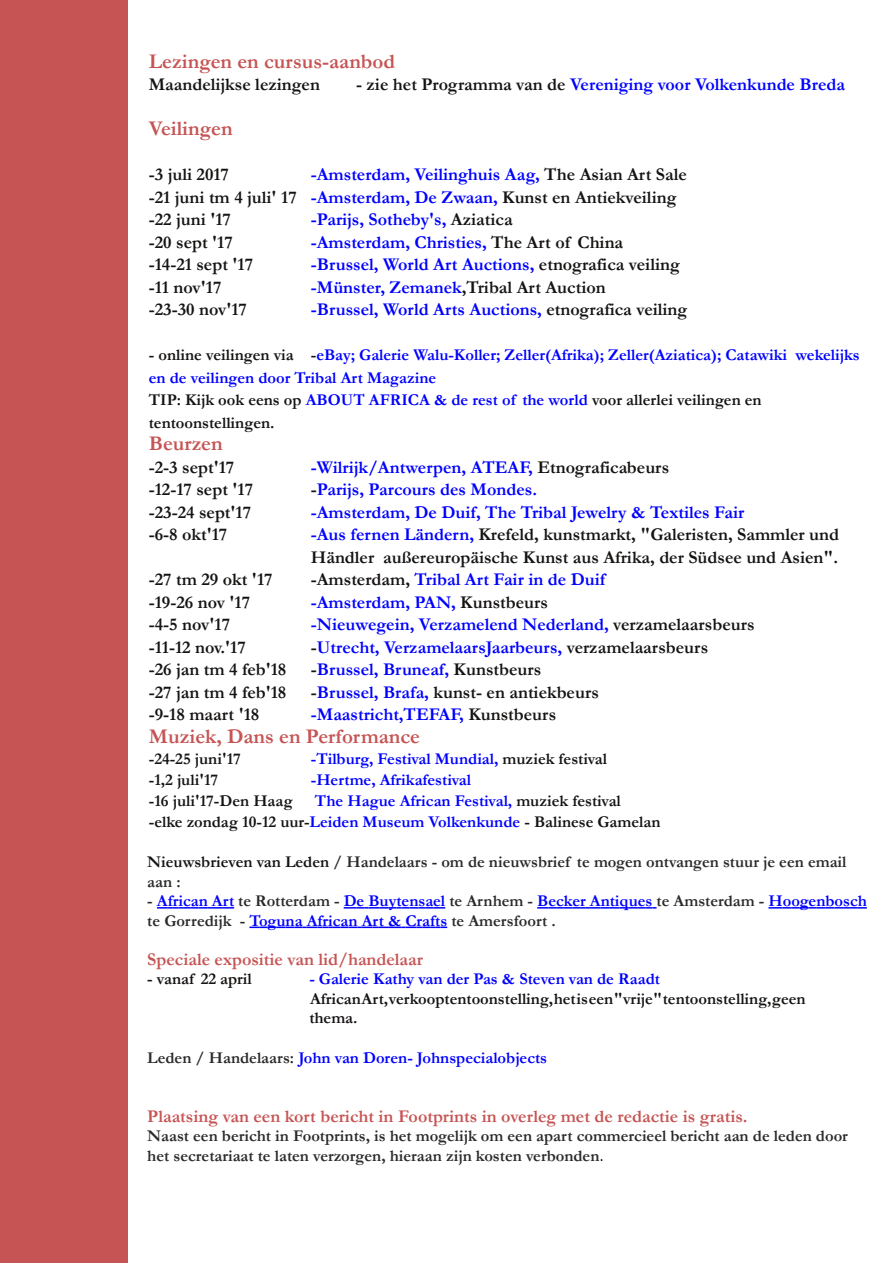
<style>
.page{position:relative;width:893px;height:1263px;background:#fff}
.page>*{position:absolute;margin:0;border:0;box-sizing:border-box;transform-origin:0 0}
.t1{font:700 21px "Garamond";color:#c65454}
.t2{font:700 18px "Garamond";color:#00f}
.t3{font:700 18px/22.5px "Garamond";color:#161413}
.t4{font:700 18px "Garamond";color:#c65454}
.t5{font:700 16.5px/22.5px "Garamond";color:#00f}
.t6{font:700 16.5px/21px "Garamond";color:#161413}
.t7{font:700 16.5px/19.5px "Garamond";color:#2a2a2a}
.s1{color:#161413}
.s2{color:#00f}
.s3{color:#2a2a2a}
</style>
<div class="page">
<div style="left:0;top:0;width:128px;height:1263px;background:#c65454"></div>
<svg style="left:157px;top:907px;width:77px;height:1px"></svg>
<svg style="left:344px;top:907px;width:101px;height:1px"></svg>
<svg style="left:537px;top:907px;width:120px;height:1px"></svg>
<svg style="left:768px;top:907px;width:99px;height:1px"></svg>
<svg style="left:249px;top:926px;width:198px;height:2px"></svg>
<p class="t1" style="left:149px;top:49px;width:248px">Lezingen en cursus-aanbod</p>
<p class="t3" style="left:149px;top:73px;width:173px">Maandelijkse lezingen</p>
<p class="t2" style="left:356px;top:74px;width:491px"><span class="s1">- zie het Programma van de</span> Vereniging voor Volkenkunde Breda</p>
<p class="t1" style="left:149px;top:117px;width:85px">Veilingen</p>
<p class="t3" style="left:149px;top:163px;width:82px">-3 juli 2017</p>
<p class="t3" style="left:149px;top:163px;width:539px;text-indent:162px"><span class="s2">-Amsterdam, Veilinghuis Aag,</span> The Asian Art Sale -21 juni tm 4 juli' 17 <span class="s2">-Amsterdam, De Zwaan,</span> Kunst en Antiekveiling -22 juni '17</p>
<p class="t2" style="left:311px;top:209px;width:203px">-Parijs, Sotheby's, <span class="s1">Aziatica</span></p>
<p class="t3" style="left:149px;top:231px;width:85px">-20 sept '17</p>
<p class="t2" style="left:311px;top:232px;width:314px">-Amsterdam, Christies, <span class="s1">The Art of China</span></p>
<p class="t3" style="left:149px;top:253px;width:106px">-14-21 sept '17</p>
<p class="t2" style="left:311px;top:254px;width:370px">-Brussel, World Art Auctions, <span class="s1">etnografica veiling</span></p>
<p class="t3" style="left:149px;top:276px;width:74px">-11 nov'17</p>
<p class="t3" style="left:311px;top:276px;width:296px"><span class="s2">-Münster, Zemanek</span>,Tribal Art Auction</p>
<p class="t3" style="left:149px;top:298px;width:100px">-23-30 nov'17</p>
<p class="t2" style="left:311px;top:299px;width:378px">-Brussel, World Arts Auctions, <span class="s1">etnografica veiling</span></p>
<p class="t5" style="left:149px;top:344px;width:712px"><span class="s1">- online veilingen via -</span>eBay; Galerie Walu-Koller; Zeller(Afrika); Zeller(Aziatica); Catawiki wekelijks en de veilingen door Tribal Art Magazine<br><span class="s1">TIP: Kijk ook eens op</span> ABOUT AFRICA &amp; de rest of the world <span class="s1">voor allerlei veilingen en tentoonstellingen.</span></p>
<p class="t1" style="left:149px;top:432px;width:75px">Beurzen</p>
<p class="t3" style="left:149px;top:456px;width:87px">-2-3 sept'17</p>
<p class="t2" style="left:311px;top:457px;width:360px">-Wilrijk/Antwerpen, ATEAF, <span class="s1">Etnograficabeurs</span></p>
<p class="t3" style="left:149px;top:478px;width:106px">-12-17 sept '17</p>
<p class="t2" style="left:311px;top:479px;width:228px"><span class="s1">-</span>Parijs, Parcours des Mondes.</p>
<p class="t3" style="left:149px;top:501px;width:104px">-23-24 sept'17</p>
<p class="t2" style="left:311px;top:502px;width:435px">-Amsterdam, De Duif, The Tribal Jewelry &amp; Textiles Fair</p>
<p class="t3" style="left:149px;top:523px;width:80px">-6-8 okt'17</p>
<p class="t3" style="left:311px;top:523px;width:530px"><span class="s2">-Aus fernen Ländern,</span> Krefeld, kunstmarkt, "Galeristen, Sammler und<br>Händler außereuropäische Kunst aus Afrika, der Südsee und Asien".</p>
<p class="t3" style="left:149px;top:568px;width:125px">-27 tm 29 okt '17</p>
<p class="t2" style="left:311px;top:569px;width:296px"><span class="s1">-Amsterdam,</span> Tribal Art Fair in de Duif</p>
<p class="t3" style="left:149px;top:591px;width:103px">-19-26 nov '17</p>
<p class="t2" style="left:311px;top:592px;width:239px">-Amsterdam, PAN, <span class="s1">Kunstbeurs</span></p>
<p class="t3" style="left:149px;top:613px;width:83px">-4-5 nov'17</p>
<p class="t2" style="left:311px;top:614px;width:445px">-Nieuwegein, Verzamelend Nederland, <span class="s1">verzamelaarsbeurs</span></p>
<p class="t3" style="left:149px;top:636px;width:99px">-11-12 nov.'17</p>
<p class="t2" style="left:311px;top:637px;width:399px"><span class="s1">-</span>Utrecht, VerzamelaarsJaarbeurs, <span class="s1">verzamelaarsbeurs</span></p>
<p class="t3" style="left:149px;top:658px;width:139px">-26 jan tm 4 feb'18</p>
<p class="t2" style="left:311px;top:659px;width:232px"><span class="s1">-</span>Brussel, Bruneaf, <span class="s1">Kunstbeurs</span></p>
<p class="t3" style="left:149px;top:681px;width:139px">-27 jan tm 4 feb'18</p>
<p class="t3" style="left:311px;top:681px;width:290px">-<span class="s2">Brussel, Brafa,</span> kunst- en antiekbeurs</p>
<p class="t3" style="left:149px;top:703px;width:112px">-9-18 maart '18</p>
<p class="t2" style="left:311px;top:704px;width:247px">-Maastricht,TEFAF, <span class="s1">Kunstbeurs</span></p>
<p class="t1" style="left:149px;top:724px;width:273px">Muziek, Dans en Performance</p>
<p class="t6" style="left:149px;top:748px;width:94px">-24-25 juni'17</p>
<p class="t5" style="left:311px;top:747px;width:298px">-Tilburg, Festival Mundial, <span class="s1">muziek festival</span></p>
<p class="t6" style="left:149px;top:769px;width:71px">-1,2 juli'17</p>
<p class="t5" style="left:311px;top:768px;width:162px">-Hertme, Afrikafestival</p>
<p class="t6" style="left:149px;top:790px;width:145px">-16 juli'17-Den Haag</p>
<p class="t6" style="left:149px;top:790px;width:513px;text-indent:166px"><span class="s2">The Hague African Festival,</span> muziek festival<br>-elke zondag 10-12 uur-<span class="s2">Leiden Museum Volkenkunde</span> - Balinese Gamelan</p>
<p class="t7" style="left:147px;top:852px;width:701px"><span class="s1">Nieuwsbrieven van Leden</span> / Handelaars - om de nieuwsbrief te mogen ontvangen stuur je een email aan :</p>
<p class="t5" style="left:147px;top:891px;width:721px;line-height:19.5px"><span class="s3">-</span> African Art <span class="s3">te Rotterdam -</span> De Buytensael <span class="s3">te Arnhem -</span> Becker Antiques <span class="s3">te Amsterdam -</span> Hoogenbosch <span class="s3">te Gorredijk -</span> Toguna African Art &amp; Crafts <span class="s3">te Amersfoort .</span></p>
<p class="t4" style="left:147px;top:949px;width:277px">Speciale expositie van lid/handelaar</p>
<p class="t6" style="left:147px;top:969px;width:106px">- vanaf 22 april</p>
<p class="t5" style="left:309px;top:968px;width:352px">- Galerie Kathy van der Pas &amp; Steven van de Raadt</p>
<p class="t6" style="left:309px;top:989px;width:498px;line-height:19.5px">AfricanArt,verkooptentoonstelling,hetiseen"vrije"tentoonstelling,geen thema.</p>
<p class="t5" style="left:147px;top:1046px;width:401px"><span class="s3">Leden / Handelaars:</span> John van Doren- Johnspecialobjects</p>
<p class="t4" style="left:147px;top:1106px;width:602px">Plaatsing van een kort bericht in Footprints in overleg met de redactie is gratis.</p>
<p class="t7" style="left:147px;top:1127px;width:702px">Naast een bericht in Footprints, is het mogelijk om een apart commercieel bericht aan de leden door het secretariaat te laten verzorgen, hieraan zijn kosten verbonden</p>
</div>
